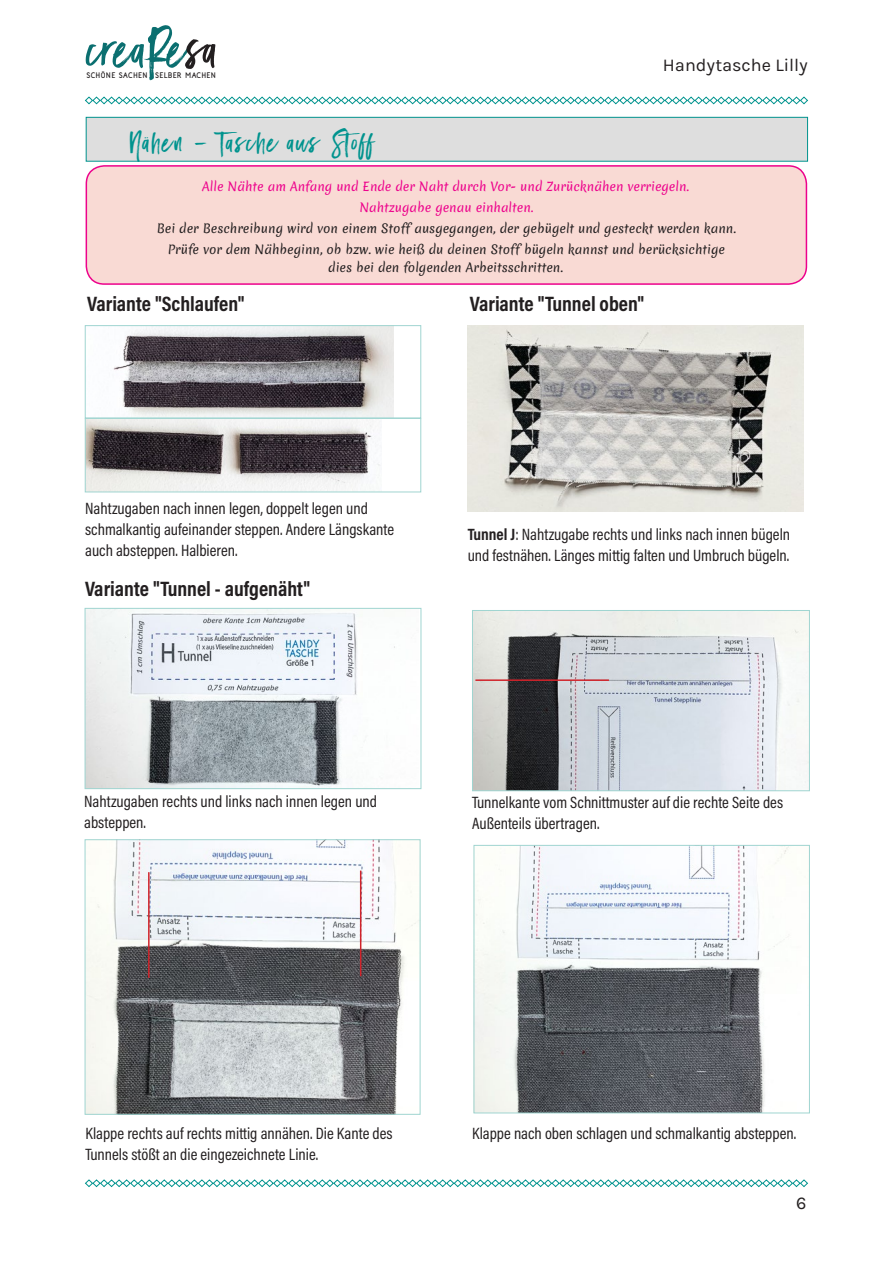
<style>
.page{position:relative;width:893px;height:1263px;background:#fff}
.page>*{position:absolute;margin:0;border:0;box-sizing:border-box;transform-origin:0 0}
.t1{font:51.45px "Black Diamond";color:#0b6f70}
.t2{font:27px "Black Diamond";letter-spacing:.08em;color:#00938e}
.t3{font:700 21px "Acumin Pro Cond";color:#231f20}
.t4{font:18px "Karla";color:#231f20}
.t5{font:16.5px/21px "Acumin Pro Cond";color:#231f20}
.t6{font:12px/21px "Merienda Regular 0 wt";color:#231f20;text-align:center}
.t7{font:12px/21px "Merienda Regular 0 wt";color:#ed028c;text-align:center}
.t8{font:900 7.65px "Naive Line Sans Extra";color:#231f20}
.s1{color:#231f20}
.s2{font-weight:700}
</style>
<div class="page">
<svg style="left:85px;top:1179px;width:723px;height:8px"></svg>
<svg style="left:85px;top:96px;width:723px;height:9px"></svg>
<div style="left:86px;top:117px;width:721px;height:44px;background:#dedede"></div>
<div style="left:86px;top:117px;width:722px;height:45px;border:1px solid #00938e"></div>
<div style="left:86px;top:166px;width:720px;height:118px;background:#f9dad4;border-radius:18px"></div>
<div style="left:86px;top:165px;width:721px;height:120px;border:2px solid #ed028c;border-radius:18px"></div>
<img style="left:113px;top:327px;width:280px;height:89px">
<div style="left:85px;top:325px;width:336px;height:93px;border:1px solid #a0d5d1"></div>
<img style="left:87px;top:420px;width:294px;height:70px">
<div style="left:85px;top:418px;width:336px;height:74px;border:1px solid #a0d5d1"></div>
<img style="left:87px;top:610px;width:308px;height:177px">
<div style="left:85px;top:608px;width:336px;height:181px;border:1px solid #a0d5d1"></div>
<img style="left:474px;top:612px;width:334px;height:177px">
<div style="left:472px;top:610px;width:338px;height:181px;border:1px solid #a0d5d1"></div>
<hr style="left:475px;top:679px;width:134px;height:2px;background:#d1232a">
<img style="left:87px;top:841px;width:331px;height:271px">
<div style="left:85px;top:839px;width:335px;height:275px;border:1px solid #a0d5d1"></div>
<hr style="left:148px;top:872px;width:2px;height:106px;background:#d1232a">
<hr style="left:360px;top:870px;width:1px;height:106px;background:#d1232a">
<img style="left:476px;top:847px;width:313px;height:264px">
<div style="left:474px;top:845px;width:336px;height:268px;border:1px solid #a0d5d1"></div>
<img style="left:468px;top:325px;width:336px;height:187px">
<h1 class="t1" style="left:89px;top:16px;width:131px">creaRe<span class="s1">sa</span></h1>
<p class="t8" style="left:87px;top:71px;width:131px">SCHÖNE SACHEN SELBER MACHEN</p>
<p class="t4" style="left:663px;top:55px;width:146px">Handytasche Lilly</p>
<h2 class="t2" style="left:129px;top:124px;width:247px">Nähen - Tasche aus Stoff</h2>
<p class="t7" style="left:202px;top:176px;width:488px">Alle Nähte am Anfang und Ende der Naht durch Vor- und Zurücknähen verriegeln.<br>Nahtzugabe genau einhalten.</p>
<p class="t6" style="left:157px;top:218px;width:581px">Bei der Beschreibung wird von einem Stoff ausgegangen, der gebügelt und gesteckt werden kann.<br>Prüfe vor dem Nähbeginn, ob bzw. wie heiß du deinen Stoff bügeln kannst und berücksichtige</p>
<p class="t6" style="left:328px;top:257px;width:236px">dies bei den folgenden Arbeitsschritten.</p>
<p class="t3" style="left:87px;top:290px;width:159px">Variante "Schlaufen"</p>
<p class="t3" style="left:470px;top:290px;width:176px">Variante "Tunnel oben"</p>
<p class="t5" style="left:85px;top:497px;width:310px">Nahtzugaben nach innen legen, doppelt legen und schmalkantig aufeinander steppen. Andere Längskante auch absteppen. Halbieren.</p>
<p class="t3" style="left:85px;top:575px;width:227px">Variante "Tunnel - aufgenäht"</p>
<p class="t5" style="left:468px;top:523px;width:324px"><span class="s2">Tunnel J</span>: Nahtzugabe rechts und links nach innen bügeln und festnähen. Länges mittig falten und Umbruch bügeln.</p>
<p class="t5" style="left:84px;top:791px;width:294px">Nahtzugaben rechts und links nach innen legen und absteppen.</p>
<p class="t5" style="left:472px;top:792px;width:313px">Tunnelkante vom Schnittmuster auf die rechte Seite des<br>Außenteils übertragen.</p>
<p class="t5" style="left:85px;top:1123px;width:309px">Klappe rechts auf rechts mittig annähen. Die Kante des<br>Tunnels stößt an die eingezeichnete Linie.</p>
<p class="t5" style="left:472px;top:1123px;width:326px">Klappe nach oben schlagen und schmalkantig absteppen.</p>
<p class="t4" style="left:796px;top:1193px;width:12px">6</p>
</div>
